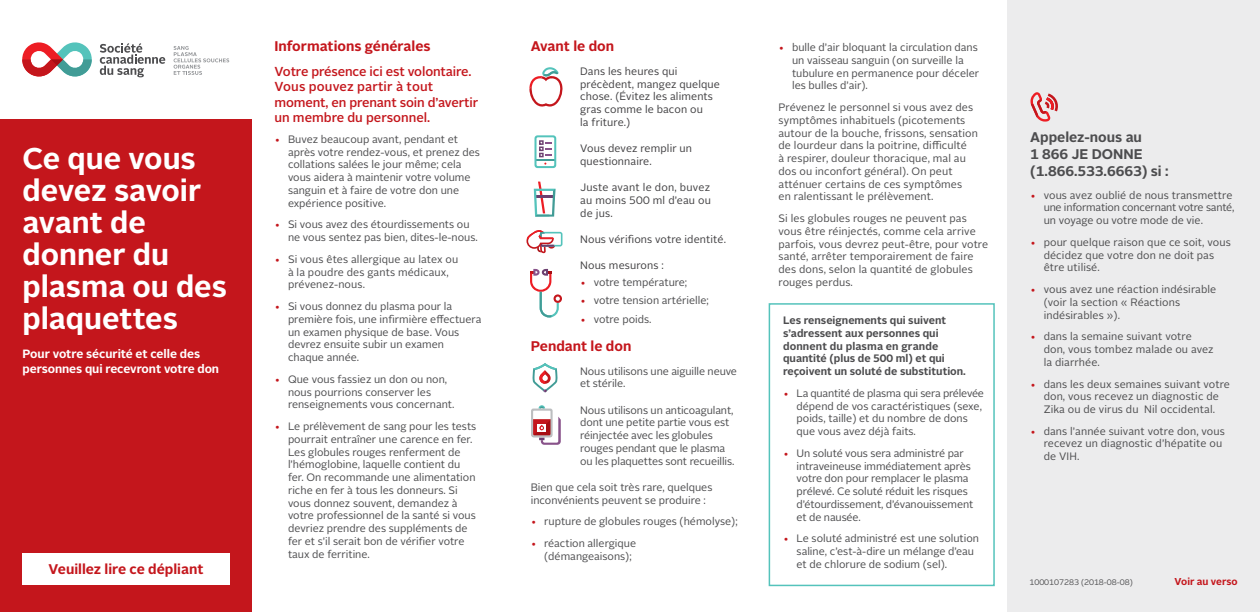
<style>
.page{position:relative;width:1260px;height:612px;background:#fff}
.page>*{position:absolute;margin:0;border:0;box-sizing:border-box;transform-origin:0 0}
.t1{font:700 30px/32px "Alright Sans LT";color:#fff}
.t2{font:700 14px "Alright Sans LT";color:#c4161c}
.t3{font:700 14px/16.8px "Alright Sans LT";color:#4d4d4f}
.t4{font:500 13px/15.6px "Alright Sans LT";letter-spacing:-.01em;color:#c4161c}
.t5{font:700 12px/14.4px "Alright Sans LT";letter-spacing:-.005em;color:#fff}
.t6{font:10.8px/12.7px "Alright Sans LT";color:#4d4d4f}
.t7{font:10.8px/12.7px "Alright Sans LT";letter-spacing:.01em;color:#414042}
.t8{font:700 10.8px/12.7px "Alright Sans LT";color:#4d4d4f}
.t9{font:700 10px "Alright Sans LT";color:#c4161c}
.t10{font:8px "Alright Sans LT";color:#4d4d4f}
.s1{color:#c4161c}
</style>
<div class="page">
<div style="left:0;top:120px;width:252px;height:492px;background:#c4161c"></div>
<div style="left:22px;top:553px;width:207px;height:32px;background:#fff"></div>
<svg style="left:22px;top:42px;width:70px;height:35px"></svg>
<svg style="left:100px;top:43px;width:65px;height:34px"></svg>
<svg style="left:174px;top:46px;width:55px;height:29px"></svg>
<div style="left:1008px;top:0;width:252px;height:612px;background:#e6e7e8"></div>
<svg style="left:1030px;top:92px;width:28px;height:30px"></svg>
<svg style="left:529px;top:67px;width:34px;height:40px"></svg>
<svg style="left:534px;top:135px;width:22px;height:33px"></svg>
<svg style="left:526px;top:230px;width:36px;height:23px"></svg>
<svg style="left:530px;top:269px;width:32px;height:48px"></svg>
<svg style="left:534px;top:182px;width:21px;height:35px"></svg>
<svg style="left:532px;top:363px;width:26px;height:29px"></svg>
<svg style="left:531px;top:405px;width:30px;height:40px"></svg>
<div style="left:769px;top:303px;width:226px;height:283px;border:2px solid #54c3bb"></div>
<h1 class="t1" style="left:22px;top:143px;width:206px">Ce que vous devez savoir avant de donner du plasma ou des plaquettes</h1>
<p class="t5" style="left:22px;top:347px;width:198px">Pour votre sécurité et celle des personnes qui recevront votre don</p>
<p class="t2" style="left:49px;top:560px;width:156px">Veuillez lire ce dépliant</p>
<p class="t2" style="left:274px;top:36px;width:158px">Informations générales</p>
<p class="t4" style="left:274px;top:63px;width:205px">Votre présence ici est volontaire.<br>Vous pouvez partir à tout moment, en prenant soin d’avertir un membre du personnel.</p>
<p class="t6" style="left:288px;top:133px;width:193px;text-indent:-14px"><span class="s1">•</span> Buvez beaucoup avant, pendant et après votre rendez-vous, et prenez des collations salées le jour même; cela vous aidera à maintenir votre volume sanguin et à faire de votre don une expérience positive.</p>
<p class="t6" style="left:288px;top:219px;width:191px;text-indent:-14px"><span class="s1">•</span> Si vous avez des étourdissements ou ne vous sentez pas bien, dites-le-nous.</p>
<p class="t6" style="left:288px;top:253px;width:172px;text-indent:-14px"><span class="s1">•</span> Si vous êtes allergique au latex ou à la poudre des gants médicaux, prévenez-nous.</p>
<p class="t6" style="left:288px;top:300px;width:195px;text-indent:-14px"><span class="s1">•</span> Si vous donnez du plasma pour la première fois, une infirmière effectuera un examen physique de base. Vous devrez ensuite subir un examen chaque année.</p>
<p class="t6" style="left:288px;top:373px;width:168px;text-indent:-14px"><span class="s1">•</span> Que vous fassiez un don ou non, nous pourrions conserver les renseignements vous concernant.</p>
<p class="t6" style="left:288px;top:420px;width:190px;text-indent:-14px"><span class="s1">•</span> Le prélèvement de sang pour les tests pourrait entraîner une carence en fer.<br>Les globules rouges renferment de l’hémoglobine, laquelle contient du fer. On recommande une alimentation riche en fer à tous les donneurs. Si vous donnez souvent, demandez à votre professionnel de la santé si vous devriez prendre des suppléments de fer et s’il serait bon de vérifier votre taux de ferritine.</p>
<p class="t2" style="left:531px;top:36px;width:85px">Avant le don</p>
<p class="t7" style="left:580px;top:65px;width:141px">Dans les heures qui précèdent, mangez quelque chose. (Évitez les aliments gras comme le bacon ou<br>la friture.)</p>
<p class="t7" style="left:580px;top:142px;width:113px">Vous devez remplir un questionnaire.</p>
<p class="t7" style="left:580px;top:181px;width:132px;text-align:justify">Juste avant le don, buvez au moins 500 ml d’eau ou de jus.</p>
<p class="t7" style="left:580px;top:233px;width:147px">Nous vérifions votre identité.</p>
<p class="t7" style="left:580px;top:259px;width:85px">Nous mesurons :</p>
<p class="t6" style="left:580px;top:277px;width:109px"><span class="s1">•</span> votre température;</p>
<p class="t6" style="left:580px;top:294px;width:130px"><span class="s1">•</span> votre tension artérielle;</p>
<p class="t6" style="left:580px;top:313px;width:73px"><span class="s1">•</span> votre poids.</p>
<p class="t2" style="left:531px;top:336px;width:102px">Pendant le don</p>
<p class="t6" style="left:580px;top:365px;width:158px">Nous utilisons une aiguille neuve et stérile.</p>
<p class="t6" style="left:580px;top:404px;width:156px">Nous utilisons un anticoagulant, dont une petite partie vous est réinjectée avec les globules rouges pendant que le plasma ou les plaquettes sont recueillis.</p>
<p class="t6" style="left:531px;top:481px;width:183px">Bien que cela soit très rare, quelques inconvénients peuvent se produire :</p>
<p class="t6" style="left:531px;top:516px;width:209px"><span class="s1">•</span> rupture de globules rouges (hémolyse);</p>
<p class="t6" style="left:544px;top:537px;width:93px;text-indent:-14px"><span class="s1">•</span> réaction allergique (démangeaisons);</p>
<p class="t6" style="left:792px;top:41px;width:189px;text-indent:-14px"><span class="s1">•</span> bulle d’air bloquant la circulation dans un vaisseau sanguin (on surveille la tubulure en permanence pour déceler les bulles d’air).</p>
<p class="t6" style="left:779px;top:101px;width:201px">Prévenez le personnel si vous avez des symptômes inhabituels (picotements autour de la bouche, frissons, sensation de lourdeur dans la poitrine, difficulté<br>à respirer, douleur thoracique, mal au dos ou inconfort général). On peut atténuer certains de ces symptômes<br>en ralentissant le prélèvement.</p>
<p class="t6" style="left:779px;top:212px;width:211px">Si les globules rouges ne peuvent pas vous être réinjectés, comme cela arrive parfois, vous devrez peut-être, pour votre santé, arrêter temporairement de faire des dons, selon la quantité de globules rouges perdus.</p>
<p class="t8" style="left:783px;top:314px;width:184px">Les renseignements qui suivent s’adressent aux personnes qui donnent du plasma en grande quantité (plus de 500 ml) et qui reçoivent un soluté de substitution.</p>
<p class="t6" style="left:797px;top:387px;width:189px;text-indent:-14px"><span class="s1">•</span> La quantité de plasma qui sera prélevée dépend de vos caractéristiques (sexe, poids, taille) et du nombre de dons que vous avez déjà faits.</p>
<p class="t6" style="left:797px;top:447px;width:178px;text-indent:-14px"><span class="s1">•</span> Un soluté vous sera administré par intraveineuse immédiatement après votre don pour remplacer le plasma prélevé. Ce soluté réduit les risques d’étourdissement, d’évanouissement et de nausée.</p>
<p class="t6" style="left:797px;top:533px;width:184px;text-indent:-14px"><span class="s1">•</span> Le soluté administré est une solution saline, c’est-à-dire un mélange d’eau et de chlorure de sodium (sel).</p>
<p class="t3" style="left:1030px;top:129px;width:140px">Appelez-nous au<br>1 866 JE DONNE (1.866.533.6663) si :</p>
<p class="t6" style="left:1044px;top:189px;width:192px;text-indent:-14px"><span class="s1">•</span> vous avez oublié de nous transmettre une information concernant votre santé, un voyage ou votre mode de vie.</p>
<p class="t6" style="left:1044px;top:236px;width:189px;text-indent:-14px"><span class="s1">•</span> pour quelque raison que ce soit, vous décidez que votre don ne doit pas être utilisé.</p>
<p class="t6" style="left:1044px;top:283px;width:174px;text-indent:-14px"><span class="s1">•</span> vous avez une réaction indésirable (voir la section « Réactions indésirables »).</p>
<p class="t6" style="left:1044px;top:330px;width:171px;text-indent:-14px"><span class="s1">•</span> dans la semaine suivant votre don, vous tombez malade ou avez la diarrhée.</p>
<p class="t6" style="left:1030px;top:378px;width:201px;text-align:center"><span class="s1">•</span> dans les deux semaines suivant votre don, vous recevez un diagnostic de<br>Zika ou de virus du Nil occidental.</p>
<p class="t6" style="left:1044px;top:425px;width:183px;text-indent:-14px"><span class="s1">•</span> dans l’année suivant votre don, vous recevez un diagnostic d’hépatite ou de VIH.</p>
<p class="t10" style="left:1029px;top:577px;width:105px">1000107283 (2018-08-08)</p>
<p class="t9" style="left:1175px;top:575px;width:64px">Voir au verso</p>
</div>
